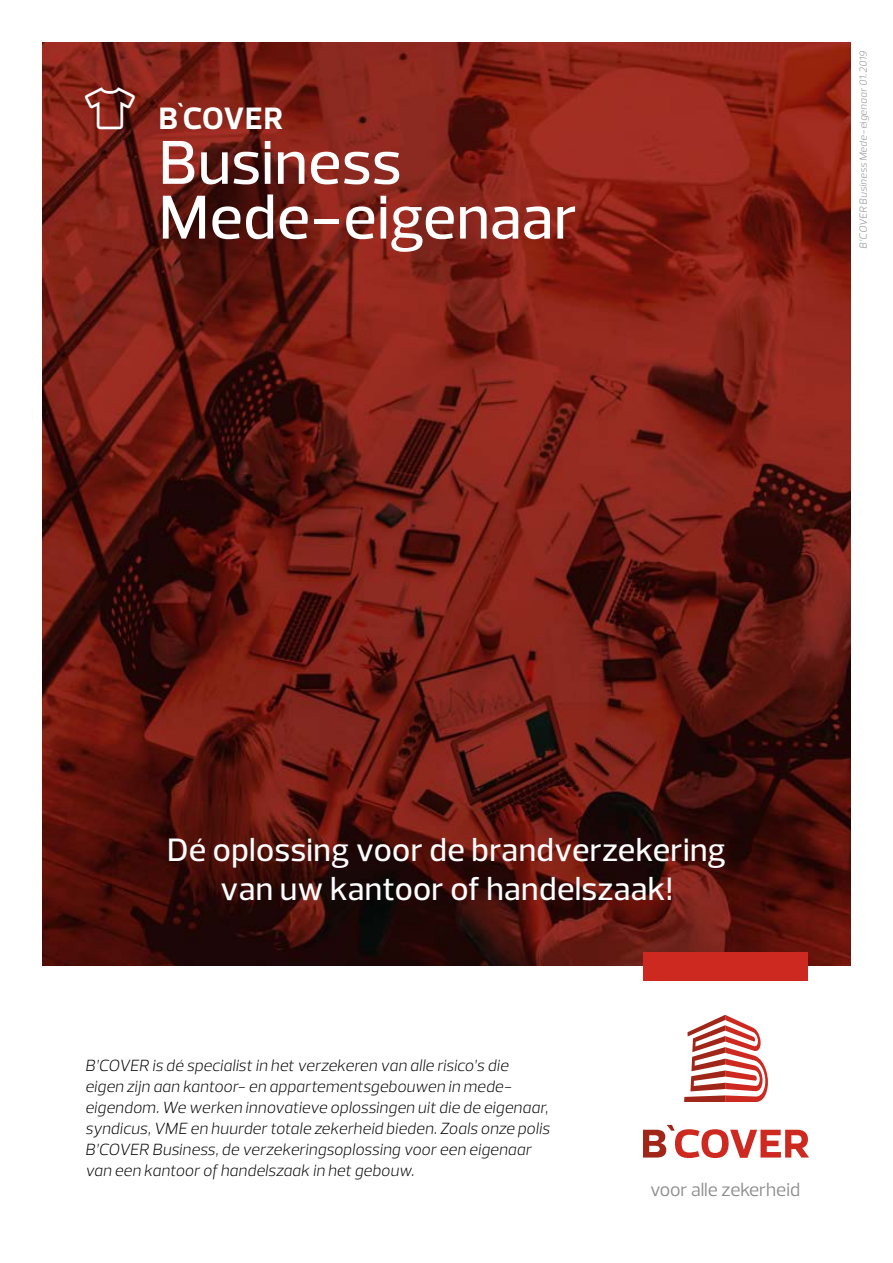
<style>
.page{position:relative;width:893px;height:1263px;background:#fff}
.page>*{position:absolute;margin:0;border:0;box-sizing:border-box;transform-origin:0 0}
.t1{font:500 63px/54.8px "Prelo";letter-spacing:.005em;color:#fff}
.t2{font:500 33px/39px "Prelo";letter-spacing:.01em;color:#fff;text-align:center}
.t3{font:700 31.5px "Prelo";letter-spacing:.015em;color:#fff}
.t4{font:19.05px "Prelo";color:#8d8c8c}
.t5{font:italic 300 16.5px/21px "Prelo";letter-spacing:.005em;color:#000}
.t6{font:italic 300 10.5px "Prelo";letter-spacing:.02em;color:#8d8c8c}
</style>
<div class="page">
<img style="left:43px;top:43px;width:807px;height:922px">
<svg style="left:684px;top:1015px;width:84px;height:87px"></svg>
<svg style="left:643px;top:1125px;width:166px;height:33px"></svg>
<div style="left:643px;top:952px;width:165px;height:28px;background:#ce2920"></div>
<svg style="left:85px;top:87px;width:50px;height:42px"></svg>
<h3 class="t3" style="left:159px;top:99px;width:126px">B`COVER</h3>
<h1 class="t1" style="left:159px;top:136px;width:420px">Business<br>Mede-eigenaar</h1>
<p class="t6" style="left:857px;top:249px;width:199px;rotate:-90deg">B’COVER Business Mede-eigenaar 01.2019</p>
<h2 class="t2" style="left:167px;top:831px;width:560px">Dé oplossing voor de brandverzekering van uw kantoor of handelszaak!</h2>
<p class="t5" style="left:85px;top:1055px;width:466px">B’COVER is dé specialist in het verzekeren van alle risico’s die eigen zijn aan kantoor- en appartementsgebouwen in mede&shy;eigendom. We werken innovatieve oplossingen uit die de eigenaar, syndicus, VME en huurder totale zekerheid bieden. Zoals onze polis B’COVER Business, de verzekeringsoplossing voor een eigenaar van een kantoor of handelszaak in het gebouw.</p>
<p class="t4" style="left:650px;top:1177px;width:151px">voor alle zekerheid</p>
</div>
